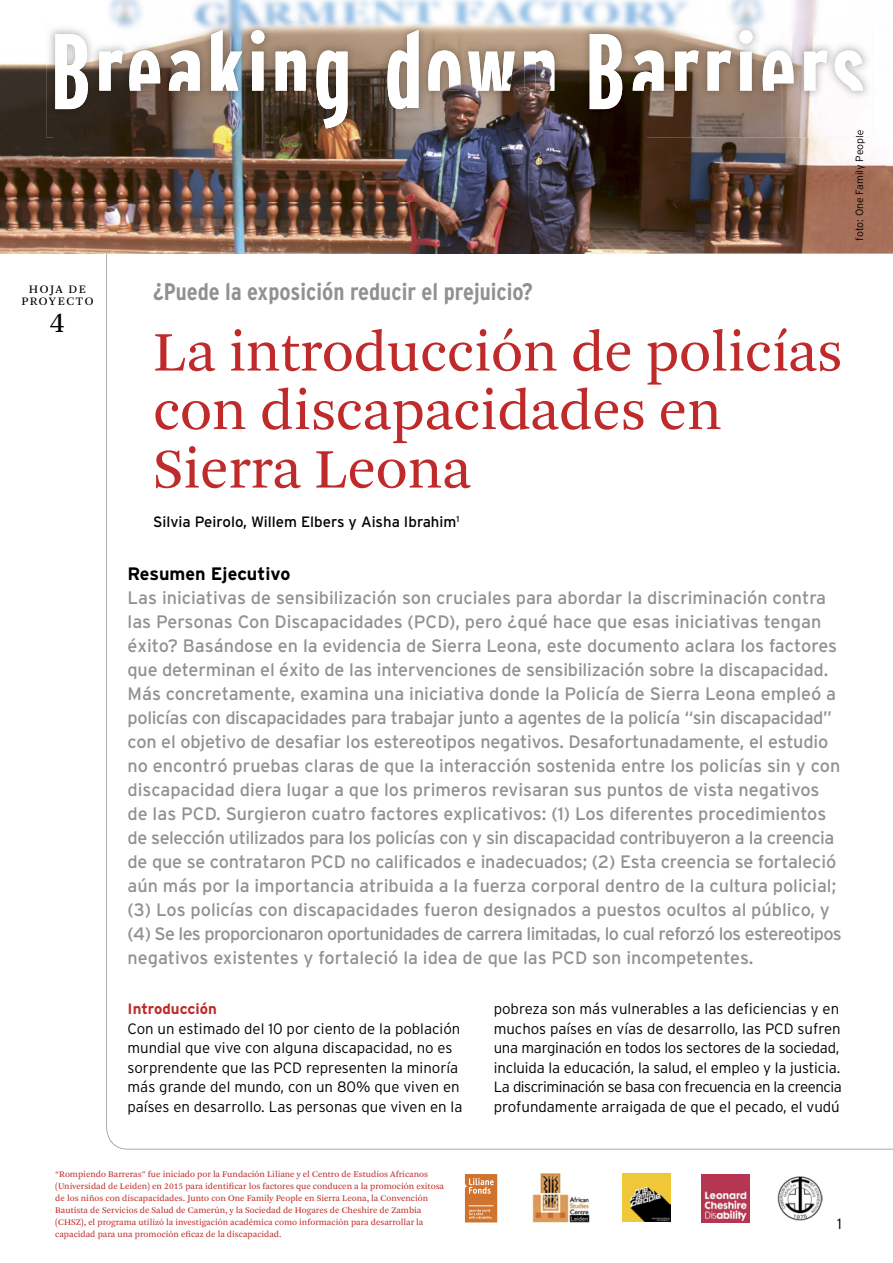
<style>
.page{position:relative;width:893px;height:1263px;background:#fff}
.page>*{position:absolute;margin:0;border:0;box-sizing:border-box;transform-origin:0 0}
.t1{font:58.5px/58.5px "Arnhem Pro Blond";letter-spacing:-.01em;color:#bf2b2a}
.t2{font:30px "Arnhem Pro Blond";color:#000}
.t3{font:700 condensed 24px "Interstate";color:#92918f}
.t4{font:18px/24px "Interstate";letter-spacing:-.01em;color:#92918f}
.t5{font:700 18px "Interstate";color:#000}
.t6{font:300 15px/19.5px "Interstate";color:#000}
.t7{font:15px "Interstate";color:#000}
.t8{font:700 15px "Interstate";color:#bf2b2a}
.t9{font:12px/12px "Arnhem Pro Blond";letter-spacing:.125em;color:#000;text-align:center}
.t10{font:300 10.5px "Interstate";color:#000}
.t11{font:9px/12px "Arnhem Pro Blond";color:#bf2b2a}
</style>
<div class="page">
<img style="left:646px;top:0;width:247px;height:254px">
<img style="left:54px;top:21px;width:818px;height:116px">
<svg style="left:856px;top:130px;width:9px;height:7px"></svg>
<svg style="left:55px;top:30px;width:808px;height:99px"></svg>
<img style="left:49px;top:0;width:328px;height:51px">
<img style="left:377px;top:0;width:269px;height:21px">
<img style="left:0;top:51px;width:54px;height:203px">
<img style="left:54px;top:137px;width:592px;height:117px">
<img style="left:55px;top:32px;width:161px;height:77px">
<img style="left:216px;top:30px;width:132px;height:99px">
<img style="left:387px;top:30px;width:152px;height:79px">
<img style="left:538px;top:34px;width:108px;height:75px">
<img style="left:777px;top:1176px;width:45px;height:45px">
<img style="left:622px;top:1173px;width:49px;height:49px">
<img style="left:532px;top:1173px;width:58px;height:50px">
<svg style="left:465px;top:1174px;width:32px;height:48px;background:#d6864b"></svg>
<img style="left:701px;top:1175px;width:49px;height:48px">
<p class="t9" style="left:21px;top:283px;width:74px">HOJA DE<br>PROYECTO</p>
<h2 class="t2" style="left:49px;top:303px;width:17px">4</h2>
<p class="t10" style="left:854px;top:241px;width:113px;rotate:-90deg">foto: One Family People</p>
<h3 class="t3" style="left:153px;top:278px;width:381px">¿Puede la exposición reducir el prejuicio?</h3>
<h1 class="t1" style="left:153px;top:323px;width:691px">La introducción de policías con discapacidades en<br>Sierra Leona</h1>
<p class="t7" style="left:153px;top:513px;width:308px">Silvia Peirolo, Willem Elbers y Aisha Ibrahim<sup>1</sup></p>
<p class="t5" style="left:128px;top:564px;width:164px">Resumen Ejecutivo</p>
<p class="t4" style="left:128px;top:586px;width:716px">Las iniciativas de sensibilización son cruciales para abordar la discriminación contra las Personas Con Discapacidades (PCD), pero ¿qué hace que esas iniciativas tengan éxito? Basándose en la evidencia de Sierra Leona, este documento aclara los factores que determinan el éxito de las intervenciones de sensibilización sobre la discapacidad.<br>Más concretamente, examina una iniciativa donde la Policía de Sierra Leona empleó a policías con discapacidades para trabajar junto a agentes de la policía “sin discapacidad” con el objetivo de desafiar los estereotipos negativos. Desafortunadamente, el estudio no encontró pruebas claras de que la interacción sostenida entre los policías sin y con discapacidad diera lugar a que los primeros revisaran sus puntos de vista negativos de las PCD. Surgieron cuatro factores explicativos: (1) Los diferentes procedimientos de selección utilizados para los policías con y sin discapacidad contribuyeron a la creencia de que se contrataron PCD no calificados e inadecuados; (2) Esta creencia se fortaleció aún más por la importancia atribuida a la fuerza corporal dentro de la cultura policial; (3) Los policías con discapacidades fueron designados a puestos ocultos al público, y (4) Se les proporcionaron oportunidades de carrera limitadas, lo cual reforzó los estereotipos negativos existentes y fortaleció la idea de que las PCD son incompetentes.</p>
<p class="t8" style="left:128px;top:1000px;width:91px">Introducción</p>
<p class="t6" style="left:128px;top:1018px;width:336px">Con un estimado del 10 por ciento de la población mundial que vive con alguna discapacidad, no es sorprendente que las PCD representen la minoría más grande del mundo, con un 80% que viven en países en desarrollo. Las personas que viven en la</p>
<p class="t6" style="left:494px;top:999px;width:350px">pobreza son más vulnerables a las deficiencias y en muchos países en vías de desarrollo, las PCD sufren una marginación en todos los sectores de la sociedad, incluida la educación, la salud, el empleo y la justicia.<br>La discriminación se basa con frecuencia en la creencia profundamente arraigada de que el pecado, el vudú</p>
<p class="t11" style="left:55px;top:1168px;width:390px">“Rompiendo Barreras” fue iniciado por la Fundación Liliane y el Centro de Estudios Africanos (Universidad de Leiden) en 2015 para identificar los factores que conducen a la promoción exitosa de los niños con discapacidades. Junto con One Family People en Sierra Leona, la Convención Bautista de Servicios de Salud de Camerún, y la Sociedad de Hogares de Cheshire de Zambia (CHSZ), el programa utilizó la investigación académica como información para desarrollar la capacidad para una promoción eficaz de la discapacidad.</p>
<p class="t6" style="left:837px;top:1213px;width:6px">1</p>
</div>
